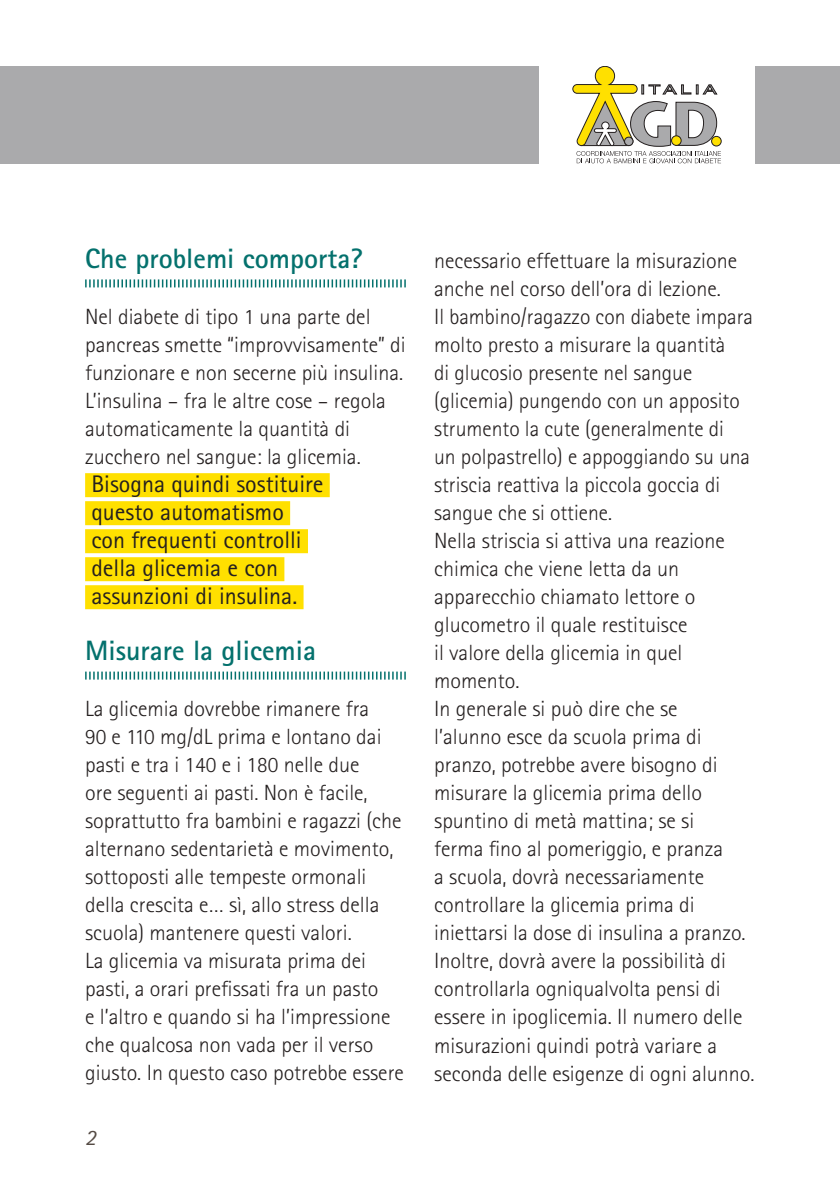
<style>
.page{position:relative;width:840px;height:1191px;background:#fff}
.page>*{position:absolute;margin:0;border:0;box-sizing:border-box;transform-origin:0 0}
.t1{font:700 28px "Rotis Sans Serif";color:#04716d}
.t2{font:24px/28px "Rotis Sans Serif";color:#241f1f}
.t3{font:300 22px/28px "Rotis Sans Serif";color:#241f1f}
.t4{font:italic 22px "Rotis Sans Serif";color:#554b44}
</style>
<div class="page">
<div style="left:0;top:66px;width:839px;height:97px;background:#aaaaac"></div>
<div style="left:539px;top:0;width:215px;height:180px;background:#fff"></div>
<div style="left:711px;top:136px;width:10px;height:10px;border:1px solid #241f1f;border-radius:50%"></div>
<svg style="left:572px;top:66px;width:148px;height:97px"></svg>
<svg style="left:85px;top:279px;width:320px;height:8px"></svg>
<div style="left:85px;top:473px;width:244px;height:24px;background:#ffe000"></div>
<div style="left:85px;top:501px;width:205px;height:24px;background:#ffe000"></div>
<div style="left:85px;top:529px;width:223px;height:24px;background:#ffe000"></div>
<div style="left:85px;top:557px;width:199px;height:24px;background:#ffe000"></div>
<div style="left:85px;top:585px;width:218px;height:24px;background:#ffe000"></div>
<svg style="left:85px;top:671px;width:320px;height:8px"></svg>
<p class="t1" style="left:85px;top:241px;width:279px">Che problemi comporta?</p>
<p class="t3" style="left:85px;top:303px;width:322px">Nel diabete di tipo 1 una parte del pancreas smette “improvvisamente” di funzionare e non secerne più insulina.<br>L’insulina – fra le altre cose – regola automaticamente la quantità di zucchero nel sangue: la glicemia.</p>
<p class="t2" style="left:91px;top:470px;width:233px">Bisogna quindi sostituire questo automatismo con frequenti controlli della glicemia e con assunzioni di insulina.</p>
<p class="t1" style="left:85px;top:633px;width:232px">Misurare la glicemia</p>
<p class="t3" style="left:85px;top:695px;width:320px">La glicemia dovrebbe rimanere fra<br>90 e 110 mg/dL prima e lontano dai pasti e tra i 140 e i 180 nelle due<br>ore seguenti ai pasti. Non è facile, soprattutto fra bambini e ragazzi (che alternano sedentarietà e movimento, sottoposti alle tempeste ormonali della crescita e… sì, allo stress della scuola) mantenere questi valori.<br>La glicemia va misurata prima dei pasti, a orari prefissati fra un pasto<br>e l’altro e quando si ha l’impressione che qualcosa non vada per il verso giusto. In questo caso potrebbe essere</p>
<p class="t4" style="left:85px;top:1124px;width:12px">2</p>
<p class="t3" style="left:434px;top:247px;width:322px">necessario effettuare la misurazione anche nel corso dell’ora di lezione.<br>Il bambino/ragazzo con diabete impara molto presto a misurare la quantità<br>di glucosio presente nel sangue (glicemia) pungendo con un apposito strumento la cute (generalmente di<br>un polpastrello) e appoggiando su una striscia reattiva la piccola goccia di sangue che si ottiene.<br>Nella striscia si attiva una reazione chimica che viene letta da un apparecchio chiamato lettore o glucometro il quale restituisce<br>il valore della glicemia in quel momento.<br>In generale si può dire che se<br>l’alunno esce da scuola prima di pranzo, potrebbe avere bisogno di misurare la glicemia prima dello spuntino di metà mattina; se si<br>ferma fino al pomeriggio, e pranza<br>a scuola, dovrà necessariamente controllare la glicemia prima di iniettarsi la dose di insulina a pranzo.<br>Inoltre, dovrà avere la possibilità di controllarla ogniqualvolta pensi di essere in ipoglicemia. Il numero delle misurazioni quindi potrà variare a seconda delle esigenze di ogni alunno.</p>
</div>
